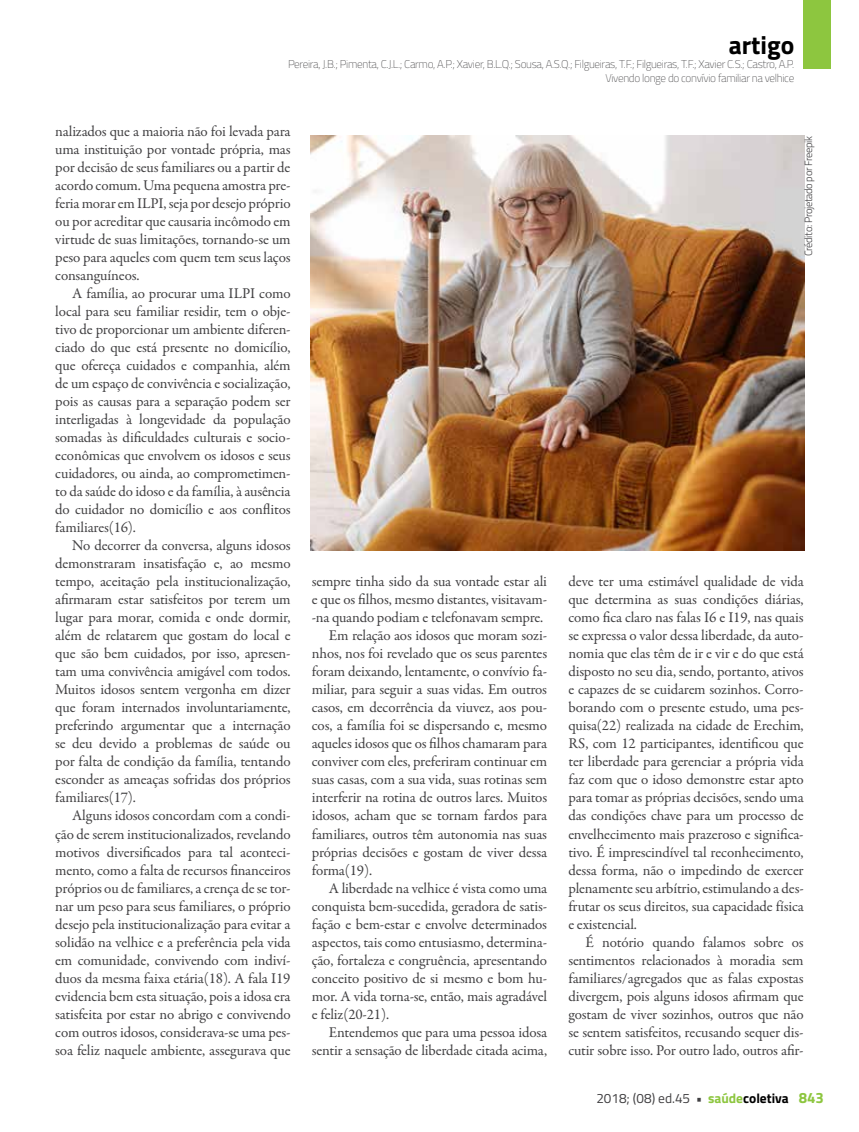
<style>
.page{position:relative;width:859px;height:1132px;background:#fff}
.page>*{position:absolute;margin:0;border:0;box-sizing:border-box;transform-origin:0 0}
.t1{font:700 25.5px "Titillium";color:#000}
.t2{font:15px/18px "Garamond Premr Pro";letter-spacing:-.01em;color:#414042;text-align:justify}
.t3{font:13.5px "Titillium";color:#414042}
.t4{font:100 11.25px/13.5px "Titillium";letter-spacing:-.03em;color:#414042;text-align:right}
.t5{font:300 10.5px "Titillium";letter-spacing:-.03em;color:#414042}
.s1{font-weight:700}
.s2{font-weight:700;color:#8dc63f}
.s3{font-weight:700;color:#000}
.s4{font-weight:700;font-size:15px;color:#8dc63f}
</style>
<div class="page">
<div style="left:804px;top:0;width:27px;height:69px;background:#8dc63f"></div>
<img style="left:310px;top:136px;width:494px;height:414px">
<h1 class="t1" style="left:729px;top:26px;width:67px">artigo</h1>
<p class="t4" style="left:288px;top:57px;width:508px">Pereira, J.B.; Pimenta, C.J.L.; Carmo, A.P.; Xavier, B.L.Q.; Sousa, A.S.Q.; Filgueiras, T.F.; Filgueiras, T.F.; Xavier C.S.; Castro, A.P.<br>Vivendo longe do convívio familiar na velhice</p>
<p class="t2" style="left:55px;top:122px;width:237px">nalizados que a maioria não foi levada para uma instituição por vontade própria, mas por decisão de seus familiares ou a partir de acordo comum. Uma pequena amostra pre&shy;feria morar em ILPI, seja por desejo próprio ou por acreditar que causaria incômodo em virtude de suas limitações, tornando-se um peso para aqueles com quem tem seus laços consanguíneos.</p>
<p class="t2" style="left:55px;top:284px;width:237px;text-indent:17px">A família, ao procurar uma ILPI como local para seu familiar residir, tem o obje&shy;tivo de proporcionar um ambiente diferen&shy;ciado do que está presente no domicílio, que ofereça cuidados e companhia, além de um espaço de convivência e socialização, pois as causas para a separação podem ser interligadas à longevidade da população somadas às dificuldades culturais e socio&shy;econômicas que envolvem os idosos e seus cuidadores, ou ainda, ao comprometimen&shy;to da saúde do idoso e da família, à ausência do cuidador no domicílio e aos conflitos familiares(16).</p>
<p class="t2" style="left:55px;top:536px;width:237px;text-indent:17px">No decorrer da conversa, alguns idosos demonstraram insatisfação e, ao mesmo tempo, aceitação pela institucionalização, afirmaram estar satisfeitos por terem um lugar para morar, comida e onde dormir, além de relatarem que gostam do local e que são bem cuidados, por isso, apresen&shy;tam uma convivência amigável com todos.<br>Muitos idosos sentem vergonha em dizer que foram internados involuntariamente, preferindo argumentar que a internação se deu devido a problemas de saúde ou por falta de condição da família, tentando esconder as ameaças sofridas dos próprios familiares(17).</p>
<p class="t2" style="left:55px;top:806px;width:237px;text-indent:17px">Alguns idosos concordam com a condi&shy;ção de serem institucionalizados, revelando motivos diversificados para tal aconteci&shy;mento, como a falta de recursos financeiros próprios ou de familiares, a crença de se tor&shy;nar um peso para seus familiares, o próprio desejo pela institucionalização para evitar a solidão na velhice e a preferência pela vida em comunidade, convivendo com indiví&shy;duos da mesma faixa etária(18). A fala I19 evidencia bem esta situação, pois a idosa era satisfeita por estar no abrigo e convivendo com outros idosos, considerava-se uma pes&shy;soa feliz naquele ambiente, assegurava que</p>
<p class="t5" style="left:801px;top:256px;width:122px;rotate:-90deg">Crédito: Projetado por Freepik</p>
<p class="t2" style="left:312px;top:572px;width:237px">sempre tinha sido da sua vontade estar ali</p>
<p class="t2" style="left:312px;top:590px;width:237px">e que os filhos, mesmo distantes, visitavam-</p>
<p class="t2" style="left:312px;top:608px;width:233px">-na quando podiam e telefonavam sempre.</p>
<p class="t2" style="left:329px;top:626px;width:220px">Em relação aos idosos que moram sozi-</p>
<p class="t2" style="left:312px;top:644px;width:237px">nhos, nos foi revelado que os seus parentes</p>
<p class="t2" style="left:312px;top:662px;width:237px">foram deixando, lentamente, o convívio fa-</p>
<p class="t2" style="left:312px;top:680px;width:237px">miliar, para seguir a suas vidas. Em outros</p>
<p class="t2" style="left:312px;top:698px;width:237px">casos, em decorrência da viuvez, aos pou-</p>
<p class="t2" style="left:312px;top:716px;width:237px">cos, a família foi se dispersando e, mesmo</p>
<p class="t2" style="left:312px;top:734px;width:237px">aqueles idosos que os filhos chamaram para</p>
<p class="t2" style="left:312px;top:752px;width:237px">conviver com eles, preferiram continuar em</p>
<p class="t2" style="left:312px;top:770px;width:237px">suas casas, com a sua vida, suas rotinas sem</p>
<p class="t2" style="left:312px;top:788px;width:237px">interferir na rotina de outros lares. Muitos</p>
<p class="t2" style="left:312px;top:806px;width:237px">idosos, acham que se tornam fardos para</p>
<p class="t2" style="left:312px;top:824px;width:237px">familiares, outros têm autonomia nas suas</p>
<p class="t2" style="left:312px;top:842px;width:237px">próprias decisões e gostam de viver dessa</p>
<p class="t2" style="left:312px;top:860px;width:62px">forma(19).</p>
<p class="t2" style="left:329px;top:878px;width:220px">A liberdade na velhice é vista como uma</p>
<p class="t2" style="left:312px;top:896px;width:237px">conquista bem-sucedida, geradora de satis-</p>
<p class="t2" style="left:312px;top:914px;width:237px">fação e bem-estar e envolve determinados</p>
<p class="t2" style="left:312px;top:932px;width:237px">aspectos, tais como entusiasmo, determina-</p>
<p class="t2" style="left:312px;top:950px;width:237px">ção, fortaleza e congruência, apresentando</p>
<p class="t2" style="left:312px;top:968px;width:237px">conceito positivo de si mesmo e bom hu-</p>
<p class="t2" style="left:312px;top:986px;width:237px">mor. A vida torna-se, então, mais agradável</p>
<p class="t2" style="left:312px;top:1004px;width:79px">e feliz(20-21).</p>
<p class="t2" style="left:329px;top:1022px;width:220px">Entendemos que para uma pessoa idosa</p>
<p class="t2" style="left:312px;top:1040px;width:237px">sentir a sensação de liberdade citada acima,</p>
<p class="t2" style="left:568px;top:572px;width:237px">deve ter uma estimável qualidade de vida que determina as suas condições diárias, como fica claro nas falas I6 e I19, nas quais se expressa o valor dessa liberdade, da auto&shy;nomia que elas têm de ir e vir e do que está disposto no seu dia, sendo, portanto, ativos e capazes de se cuidarem sozinhos. Corro&shy;borando com o presente estudo, uma pes&shy;quisa(22) realizada na cidade de Erechim, RS, com 12 participantes, identificou que ter liberdade para gerenciar a própria vida faz com que o idoso demonstre estar apto para tomar as próprias decisões, sendo uma das condições chave para um processo de envelhecimento mais prazeroso e significa&shy;tivo. É imprescindível tal reconhecimento, dessa forma, não o impedindo de exercer plenamente seu arbítrio, estimulando a des&shy;frutar os seus direitos, sua capacidade física e existencial.</p>
<p class="t2" style="left:568px;top:932px;width:237px;text-indent:17px">É notório quando falamos sobre os sentimentos relacionados à moradia sem familiares/agregados que as falas expostas divergem, pois alguns idosos afirmam que gostam de viver sozinhos, outros que não se sentem satisfeitos, recusando sequer dis&shy;cutir sobre isso. Por outro lado, outros afir-</p>
<p class="t3" style="left:596px;top:1087px;width:229px">2018; (08) ed.45 <span class="s1">•</span> <span class="s2">saúde</span><span class="s3">coletiva</span> <span class="s4">843</span></p>
</div>
